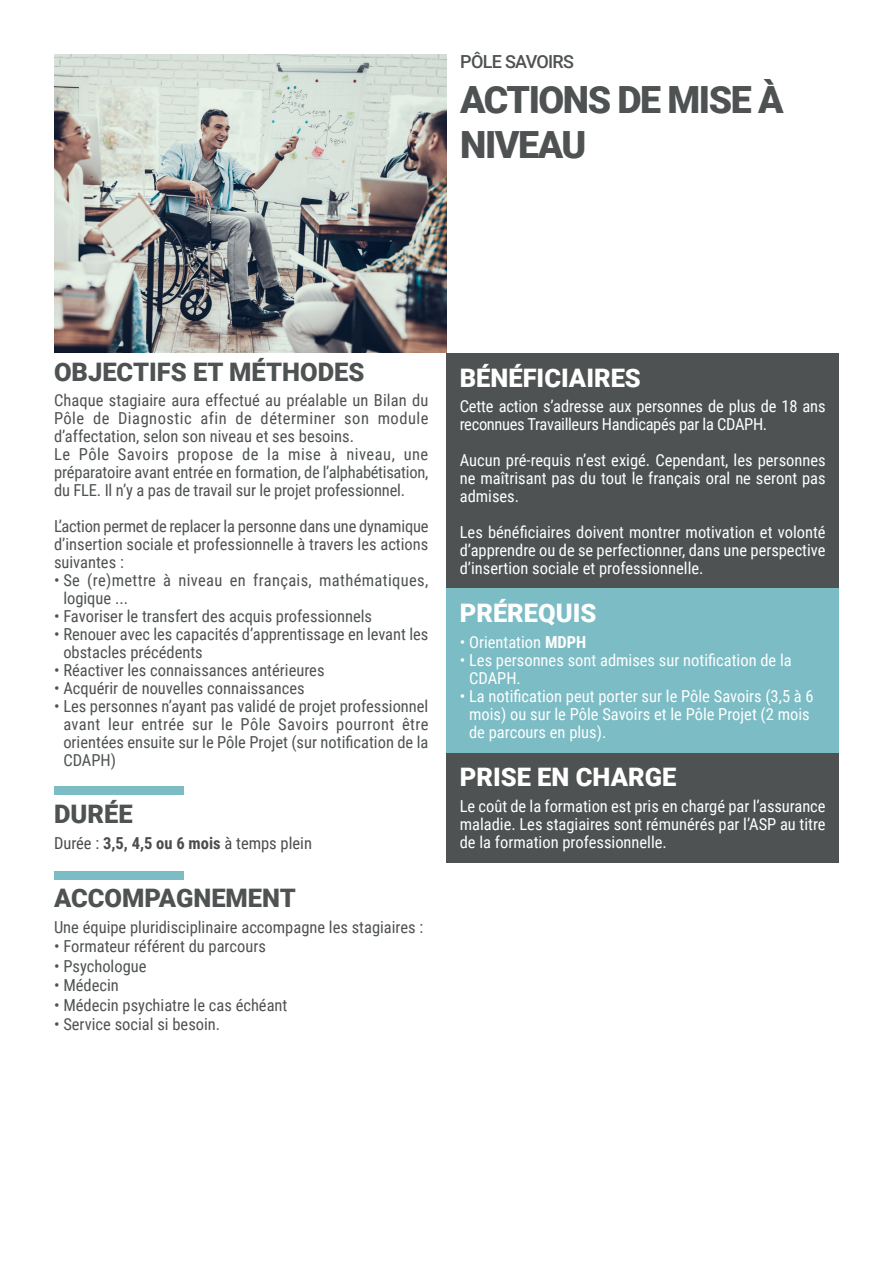
<style>
.page{position:relative;width:893px;height:1263px;background:#fff}
.page>*{position:absolute;margin:0;border:0;box-sizing:border-box;transform-origin:0 0}
.t1{font:900 37.5px/45px "Roboto";letter-spacing:-.04em;color:#4f5252}
.t2{font:900 25.5px "Roboto";color:#4f5252}
.t3{font:900 25.5px "Roboto";color:#fff}
.t4{font:500 18px "Roboto";letter-spacing:-.04em;color:#4f5252}
.t5{font:16.5px/18px "Roboto Condensed";color:#4f5252;text-align:justify}
.t6{font:16.5px/18px "Roboto Condensed";color:#fff;text-align:justify}
.t7{font:16.5px/18px "Roboto Condensed";letter-spacing:-.02em;color:#fff}
.t8{font:16.5px/18px "Roboto Condensed";letter-spacing:.02em;color:#4f5252}
.t9{font:16.5px "Roboto Condensed";color:#4b4c4d}
.s1{font-weight:700}
</style>
<div class="page">
<img style="left:54px;top:54px;width:392px;height:299px">
<div style="left:446px;top:353px;width:393px;height:235px;background:#4f5252"></div>
<div style="left:446px;top:753px;width:393px;height:109px;background:#4f5252"></div>
<div style="left:446px;top:588px;width:393px;height:165px;background:#7cbcc5"></div>
<div style="left:54px;top:786px;width:129px;height:9px;background:#7cbcc5"></div>
<div style="left:54px;top:871px;width:129px;height:8px;background:#7cbcc5"></div>
<p class="t4" style="left:460px;top:48px;width:115px">PÔLE SAVOIRS</p>
<p class="t1" style="left:460px;top:75px;width:325px">ACTIONS DE MISE À<br>NIVEAU</p>
<p class="t2" style="left:54px;top:354px;width:312px">OBJECTIFS ET MÉTHODES</p>
<p class="t5" style="left:54px;top:391px;width:376px">Chaque stagiaire aura effectué au préalable un Bilan du Pôle de Diagnostic afin de déterminer son module d’affectation, selon son niveau et ses besoins.</p>
<p class="t5" style="left:54px;top:445px;width:376px">Le Pôle Savoirs propose de la mise à niveau, une préparatoire avant entrée en formation, de l’alphabétisation, du FLE. Il n’y a pas de travail sur le projet professionnel.</p>
<p class="t5" style="left:54px;top:517px;width:376px">L’action permet de replacer la personne dans une dynamique d’insertion sociale et professionnelle à travers les actions suivantes :</p>
<p class="t8" style="left:63px;top:571px;width:366px;text-indent:-9px">• Se (re)mettre à niveau en français, mathématiques, logique ...</p>
<p class="t5" style="left:54px;top:607px;width:320px">• Favoriser le transfert des acquis professionnels</p>
<p class="t5" style="left:63px;top:625px;width:366px;text-indent:-9px">• Renouer avec les capacités d’apprentissage en levant les obstacles précédents</p>
<p class="t5" style="left:54px;top:661px;width:272px">• Réactiver les connaissances antérieures</p>
<p class="t5" style="left:54px;top:679px;width:252px">• Acquérir de nouvelles connaissances</p>
<p class="t5" style="left:63px;top:697px;width:367px;text-indent:-9px">• Les personnes n’ayant pas validé de projet professionnel avant leur entrée sur le Pôle Savoirs pourront être orientées ensuite sur le Pôle Projet (sur notification de la CDAPH)</p>
<p class="t2" style="left:54px;top:796px;width:80px">DURÉE</p>
<p class="t9" style="left:54px;top:831px;width:259px">Durée : <span class="s1">3,5, 4,5 ou 6 mois</span> à temps plein</p>
<p class="t2" style="left:54px;top:880px;width:243px">ACCOMPAGNEMENT</p>
<p class="t5" style="left:54px;top:917px;width:371px">Une équipe pluridisciplinaire accompagne les stagiaires :</p>
<p class="t5" style="left:54px;top:937px;width:213px">• Formateur référent du parcours</p>
<p class="t5" style="left:54px;top:956px;width:94px">• Psychologue</p>
<p class="t5" style="left:54px;top:976px;width:66px">• Médecin</p>
<p class="t5" style="left:54px;top:995px;width:235px">• Médecin psychiatre le cas échéant</p>
<p class="t5" style="left:54px;top:1015px;width:168px">• Service social si besoin.</p>
<p class="t3" style="left:460px;top:360px;width:183px">BÉNÉFICIAIRES</p>
<p class="t7" style="left:460px;top:397px;width:367px">Cette action s’adresse aux personnes de plus de 18 ans reconnues Travailleurs Handicapés par la CDAPH.</p>
<p class="t6" style="left:460px;top:451px;width:367px">Aucun pré-requis n’est exigé. Cependant, les personnes ne maîtrisant pas du tout le français oral ne seront pas admises.</p>
<p class="t6" style="left:460px;top:523px;width:367px">Les bénéficiaires doivent montrer motivation et volonté d’apprendre ou de se perfectionner, dans une perspective d’insertion sociale et professionnelle.</p>
<p class="t3" style="left:460px;top:595px;width:138px">PRÉREQUIS</p>
<p class="t6" style="left:460px;top:632px;width:128px">• Orientation <span class="s1">MDPH</span></p>
<p class="t6" style="left:469px;top:650px;width:324px;text-indent:-9px">• Les personnes sont admises sur notification de la<br>CDAPH.</p>
<p class="t6" style="left:469px;top:686px;width:346px;text-align:left;text-indent:-9px">• La notification peut porter sur le Pôle Savoirs (3,5 à 6 mois) ou sur le Pôle Savoirs et le Pôle Projet (2 mois de parcours en plus).</p>
<p class="t3" style="left:460px;top:759px;width:218px">PRISE EN CHARGE</p>
<p class="t6" style="left:460px;top:796px;width:367px">Le coût de la formation est pris en chargé par l’assurance maladie. Les stagiaires sont rémunérés par l’ASP au titre de la formation professionnelle.</p>
</div>
